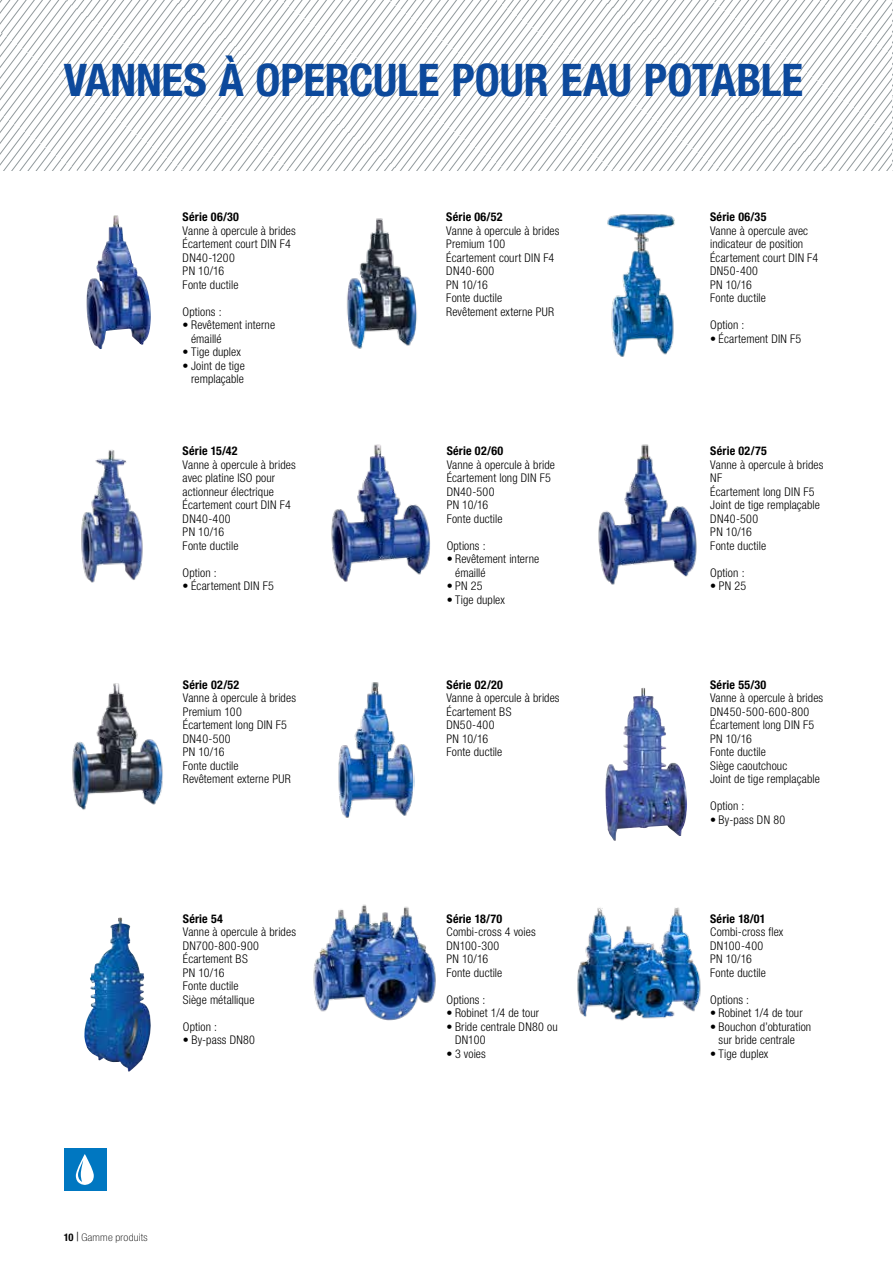
<style>
.page{position:relative;width:893px;height:1263px;background:#fff}
.page>*{position:absolute;margin:0;border:0;box-sizing:border-box;transform-origin:0 0}
.t1{font:700 condensed 45px "Helvetica Neue LT Pro";letter-spacing:-.005em;color:#0c499c}
.t2{font:300 condensed 12px/13.5px "Helvetica Neue LT Pro";letter-spacing:.01em;color:#000}
.t3{font:700 condensed 12px "Helvetica Neue LT Pro";letter-spacing:.015em;color:#000}
.t4{font:100 condensed 10.5px "Helvetica Neue LT Pro";letter-spacing:.02em;color:#000;scale:1.1 1}
.s1{font-weight:700}
.s2{font-family:"Times New Roman";font-weight:700;font-stretch:normal}
</style>
<div class="page">
<svg style="left:0;top:0;width:892px;height:170px"></svg>
<hr style="left:892px;top:0;width:1px;height:170px;background:#bfbfbf">
<div style="left:64px;top:1148px;width:42px;height:43px;background:#0077c1"></div>
<svg style="left:76px;top:1154px;width:18px;height:31px"></svg>
<img style="left:72px;top:683px;width:91px;height:127px">
<img style="left:607px;top:214px;width:68px;height:143px">
<img style="left:347px;top:218px;width:70px;height:131px">
<img style="left:87px;top:215px;width:64px;height:134px">
<img style="left:81px;top:449px;width:62px;height:134px">
<img style="left:331px;top:444px;width:100px;height:138px">
<img style="left:598px;top:444px;width:99px;height:141px">
<img style="left:338px;top:682px;width:76px;height:136px">
<img style="left:605px;top:688px;width:82px;height:153px">
<img style="left:84px;top:917px;width:67px;height:155px">
<img style="left:313px;top:904px;width:123px;height:117px">
<img style="left:577px;top:907px;width:124px;height:114px">
<h1 class="t1" style="left:64px;top:53px;width:741px">VANNES À OPERCULE POUR EAU POTABLE</h1>
<p class="t3" style="left:183px;top:210px;width:58px">Série 06/30</p>
<p class="t2" style="left:183px;top:224px;width:115px">Vanne à opercule à brides<br>Écartement court DIN F4<br>DN40-1200<br>PN 10/16<br>Fonte ductile</p>
<p class="t2" style="left:183px;top:305px;width:40px">Options :</p>
<p class="t2" style="left:191px;top:318px;width:86px;text-indent:-9px">• Revêtement interne émaillé</p>
<p class="t2" style="left:183px;top:345px;width:60px">• Tige duplex</p>
<p class="t2" style="left:183px;top:359px;width:64px;text-align:right">• Joint de tige remplaçable</p>
<p class="t3" style="left:183px;top:443px;width:57px">Série 15/42</p>
<p class="t2" style="left:183px;top:457px;width:115px">Vanne à opercule à brides avec platine ISO pour actionneur électrique<br>Écartement court DIN F4<br>DN40-400<br>PN 10/16<br>Fonte ductile</p>
<p class="t2" style="left:183px;top:565px;width:36px">Option :</p>
<p class="t2" style="left:183px;top:579px;width:93px">• Écartement DIN F5</p>
<p class="t3" style="left:183px;top:677px;width:58px">Série 02/52</p>
<p class="t2" style="left:183px;top:691px;width:115px">Vanne à opercule à brides<br>Premium 100<br>Écartement long DIN F5<br>DN40-500<br>PN 10/16<br>Fonte ductile<br>Revêtement externe PUR</p>
<p class="t3" style="left:183px;top:911px;width:42px">Série 54</p>
<p class="t2" style="left:183px;top:925px;width:115px">Vanne à opercule à brides<br>DN700-800-900<br>Écartement BS<br>PN 10/16<br>Fonte ductile<br>Siège métallique</p>
<p class="t2" style="left:183px;top:1020px;width:36px">Option :</p>
<p class="t2" style="left:183px;top:1033px;width:74px">• By-pass DN80</p>
<p class="t4" style="left:64px;top:1231px;width:78px"><span class="s1">10</span> <span class="s2">|</span> Gamme produits</p>
<p class="t3" style="left:446px;top:210px;width:58px">Série 06/52</p>
<p class="t2" style="left:446px;top:224px;width:115px">Vanne à opercule à brides<br>Premium 100<br>Écartement court DIN F4<br>DN40-600<br>PN 10/16<br>Fonte ductile<br>Revêtement externe PUR</p>
<p class="t3" style="left:447px;top:444px;width:58px">Série 02/60</p>
<p class="t2" style="left:447px;top:458px;width:110px">Vanne à opercule à bride<br>Écartement long DIN F5<br>DN40-500<br>PN 10/16<br>Fonte ductile</p>
<p class="t2" style="left:447px;top:539px;width:40px">Options :</p>
<p class="t2" style="left:455px;top:552px;width:86px;text-indent:-9px">• Revêtement interne émaillé</p>
<p class="t2" style="left:447px;top:579px;width:37px">• PN 25</p>
<p class="t2" style="left:447px;top:593px;width:60px">• Tige duplex</p>
<p class="t3" style="left:446px;top:677px;width:58px">Série 02/20</p>
<p class="t2" style="left:446px;top:691px;width:115px">Vanne à opercule à brides<br>Écartement BS<br>DN50-400<br>PN 10/16<br>Fonte ductile</p>
<p class="t3" style="left:446px;top:911px;width:57px">Série 18/70</p>
<p class="t2" style="left:446px;top:925px;width:91px">Combi-cross 4 voies<br>DN100-300<br>PN 10/16<br>Fonte ductile</p>
<p class="t2" style="left:446px;top:993px;width:40px">Options :</p>
<p class="t2" style="left:446px;top:1006px;width:94px">• Robinet 1/4 de tour</p>
<p class="t2" style="left:455px;top:1020px;width:104px;text-indent:-9px">• Bride centrale DN80 ou<br>DN100</p>
<p class="t2" style="left:446px;top:1047px;width:41px">• 3 voies</p>
<p class="t3" style="left:710px;top:210px;width:58px">Série 06/35</p>
<p class="t2" style="left:710px;top:224px;width:110px">Vanne à opercule avec indicateur de position<br>Écartement court DIN F4<br>DN50-400<br>PN 10/16<br>Fonte ductile</p>
<p class="t2" style="left:710px;top:318px;width:36px">Option :</p>
<p class="t2" style="left:710px;top:332px;width:93px">• Écartement DIN F5</p>
<p class="t3" style="left:710px;top:444px;width:58px">Série 02/75</p>
<p class="t2" style="left:710px;top:458px;width:115px">Vanne à opercule à brides<br>NF<br>Écartement long DIN F5<br>Joint de tige remplaçable<br>DN40-500<br>PN 10/16<br>Fonte ductile</p>
<p class="t2" style="left:710px;top:566px;width:36px">Option :</p>
<p class="t2" style="left:710px;top:579px;width:37px">• PN 25</p>
<p class="t3" style="left:710px;top:677px;width:58px">Série 55/30</p>
<p class="t2" style="left:710px;top:691px;width:115px">Vanne à opercule à brides<br>DN450-500-600-800<br>Écartement long DIN F5<br>PN 10/16<br>Fonte ductile<br>Siège caoutchouc<br>Joint de tige remplaçable</p>
<p class="t2" style="left:710px;top:799px;width:36px">Option :</p>
<p class="t2" style="left:710px;top:813px;width:76px">• By-pass DN 80</p>
<p class="t3" style="left:710px;top:911px;width:57px">Série 18/01</p>
<p class="t2" style="left:710px;top:925px;width:75px">Combi-cross flex<br>DN100-400<br>PN 10/16<br>Fonte ductile</p>
<p class="t2" style="left:710px;top:993px;width:40px">Options :</p>
<p class="t2" style="left:710px;top:1006px;width:94px">• Robinet 1/4 de tour</p>
<p class="t2" style="left:719px;top:1020px;width:94px;text-indent:-9px">• Bouchon d’obturation sur bride centrale</p>
<p class="t2" style="left:710px;top:1047px;width:60px">• Tige duplex</p>
</div>
